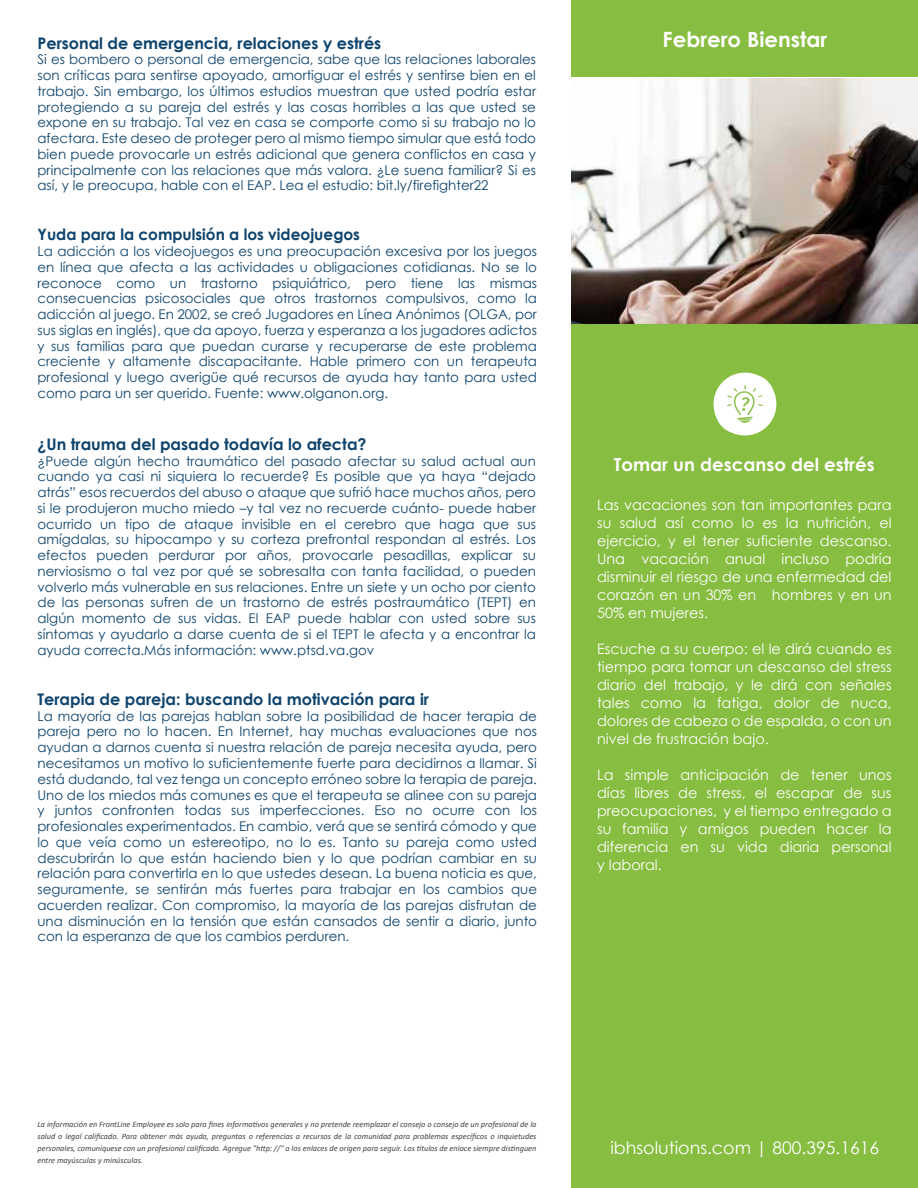
<style>
.page{position:relative;width:918px;height:1188px;background:#fff}
.page>*{position:absolute;margin:0;border:0;box-sizing:border-box;transform-origin:0 0}
.t1{font:700 21px "Century Gothic";color:#fff}
.t2{font:700 18px "Century Gothic";color:#fff}
.t3{font:17.4px "Century Gothic";color:#fff}
.t4{font:700 16.05px "Century Gothic";color:#0d436c}
.t5{font:700 15.6px "Century Gothic";color:#0d436c}
.t6{font:14.4px/18px "Century Gothic";color:#fff;text-align:justify}
.t7{font:13.35px/15.8px "Century Gothic";color:#0d436c;text-align:justify}
.t8{font:italic 8.25px/12px "Calibri";color:#444;text-align:justify}
</style>
<div class="page">
<div style="left:572px;top:317px;width:346px;height:871px;background:#87bd40"></div>
<img style="left:572px;top:79px;width:346px;height:245px">
<svg style="left:713px;top:372px;width:64px;height:64px"></svg>
<div style="left:572px;top:0;width:346px;height:76px;background:#87bd40"></div>
<p class="t4" style="left:38px;top:31px;width:345px">Personal de emergencia, relaciones y estrés</p>
<h1 class="t1" style="left:663px;top:23px;width:166px">Febrero Bienstar</h1>
<p class="t7" style="left:38px;top:51px;width:500px">Si es bombero o personal de emergencia, sabe que las relaciones laborales son críticas para sentirse apoyado, amortiguar el estrés y sentirse bien en el trabajo. Sin embargo, los últimos estudios muestran que usted podría estar protegiendo a su pareja del estrés y las cosas horribles a las que usted se expone en su trabajo. Tal vez en casa se comporte como si su trabajo no lo afectara. Este deseo de proteger pero al mismo tiempo simular que está todo bien puede provocarle un estrés adicional que genera conflictos en casa y principalmente con las relaciones que más valora. ¿Le suena familiar? Si es así, y le preocupa, hable con el EAP. Lea el estudio: bit.ly/firefighter22</p>
<p class="t5" style="left:38px;top:223px;width:324px">Yuda para la compulsión a los videojuegos</p>
<p class="t7" style="left:38px;top:243px;width:501px">La adicción a los videojuegos es una preocupación excesiva por los juegos en línea que afecta a las actividades u obligaciones cotidianas. No se lo reconoce como un trastorno psiquiátrico, pero tiene las mismas consecuencias psicosociales que otros trastornos compulsivos, como la adicción al juego. En 2002, se creó Jugadores en Línea Anónimos (OLGA, por sus siglas en inglés), que da apoyo, fuerza y esperanza a los jugadores adictos y sus familias para que puedan curarse y recuperarse de este problema creciente y altamente discapacitante. Hable primero con un terapeuta profesional y luego averigüe qué recursos de ayuda hay tanto para usted como para un ser querido. Fuente: www.olganon.org.</p>
<p class="t4" style="left:38px;top:432px;width:331px">¿Un trauma del pasado todavía lo afecta?</p>
<p class="t7" style="left:38px;top:453px;width:500px">¿Puede algún hecho traumático del pasado afectar su salud actual aun cuando ya casi ni siquiera lo recuerde? Es posible que ya haya “dejado atrás” esos recuerdos del abuso o ataque que sufrió hace muchos años, pero si le produjeron mucho miedo –y tal vez no recuerde cuánto- puede haber ocurrido un tipo de ataque invisible en el cerebro que haga que sus amígdalas, su hipocampo y su corteza prefrontal respondan al estrés. Los efectos pueden perdurar por años, provocarle pesadillas, explicar su nerviosismo o tal vez por qué se sobresalta con tanta facilidad, o pueden volverlo más vulnerable en sus relaciones. Entre un siete y un ocho por ciento de las personas sufren de un trastorno de estrés postraumático (TEPT) en algún momento de sus vidas. El EAP puede hablar con usted sobre sus síntomas y ayudarlo a darse cuenta de si el TEPT le afecta y a encontrar la ayuda correcta.Más información: www.ptsd.va.gov</p>
<p class="t4" style="left:38px;top:687px;width:393px">Terapia de pareja: buscando la motivación para ir</p>
<p class="t7" style="left:38px;top:708px;width:501px">La mayoría de las parejas hablan sobre la posibilidad de hacer terapia de pareja pero no lo hacen. En Internet, hay muchas evaluaciones que nos ayudan a darnos cuenta si nuestra relación de pareja necesita ayuda, pero necesitamos un motivo lo suficientemente fuerte para decidirnos a llamar. Si está dudando, tal vez tenga un concepto erróneo sobre la terapia de pareja.<br>Uno de los miedos más comunes es que el terapeuta se alinee con su pareja y juntos confronten todas sus imperfecciones. Eso no ocurre con los profesionales experimentados. En cambio, verá que se sentirá cómodo y que lo que veía como un estereotipo, no lo es. Tanto su pareja como usted descubrirán lo que están haciendo bien y lo que podrían cambiar en su relación para convertirla en lo que ustedes desean. La buena noticia es que, seguramente, se sentirán más fuertes para trabajar en los cambios que acuerden realizar. Con compromiso, la mayoría de las parejas disfrutan de una disminución en la tensión que están cansados de sentir a diario, junto con la esperanza de que los cambios perduren.</p>
<h2 class="t2" style="left:614px;top:451px;width:262px">Tomar un descanso del estrés</h2>
<p class="t6" style="left:597px;top:495px;width:296px">Las vacaciones son tan importantes para su salud así como lo es la nutrición, el ejercicio, y el tener suficiente descanso.<br>Una vacación anual incluso podría disminuir el riesgo de una enfermedad del corazón en un 30% en hombres y en un 50% en mujeres.</p>
<p class="t6" style="left:597px;top:639px;width:296px">Escuche a su cuerpo: el le dirá cuando es tiempo para tomar un descanso del stress diario del trabajo, y le dirá con señales tales como la fatiga, dolor de nuca, dolores de cabeza o de espalda, o con un nivel de frustración bajo.</p>
<p class="t6" style="left:597px;top:765px;width:296px">La simple anticipación de tener unos días libres de stress, el escapar de sus preocupaciones, y el tiempo entregado a su familia y amigos pueden hacer la diferencia en su vida diaria personal y laboral.</p>
<p class="t8" style="left:37px;top:1118px;width:501px">La información en FrontLine Employee es solo para fines informativos generales y no pretende reemplazar el consejo o consejo de un profesional de la salud o legal calificado. Para obtener más ayuda, preguntas o referencias a recursos de la comunidad para problemas específicos o inquietudes personales, comuníquese con un profesional calificado. Agregue "http: //" a los enlaces de origen para seguir. Los títulos de enlace siempre distinguen entre mayúsculas y minúsculas.</p>
<h3 class="t3" style="left:610px;top:1135px;width:270px">ibhsolutions.com | 800.395.1616</h3>
</div>
